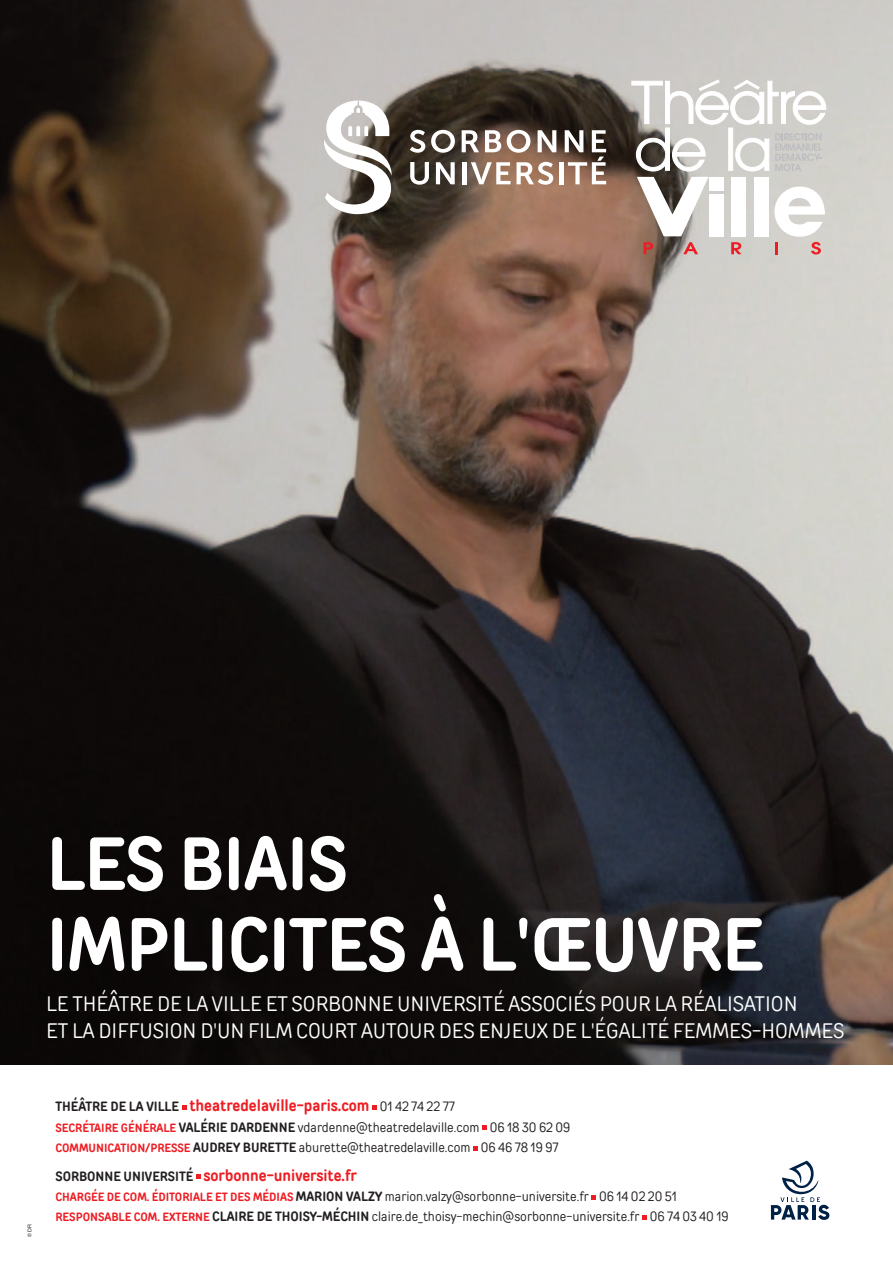
<style>
.page{position:relative;width:893px;height:1263px;background:#fff}
.page>*{position:absolute;margin:0;border:0;box-sizing:border-box;transform-origin:0 0}
.t1{font:700 75px/80.7px "TT Rounds Condensed";letter-spacing:-.01em;color:#fff}
.t2{font:21px/27px "TT Rounds Condensed";color:#fff}
.t3{font:700 16.5px "TT Rounds Condensed";color:#ee1d23}
.t4{font:13.5px/20.2px "TT Rounds Condensed";color:#231f20}
.t5{font:5.25px "Helvetica";color:#231f20}
.s1{font-size:13.5px;color:#231f20}
.s2{font-weight:400;font-size:13.5px;color:#231f20}
.s3{font-weight:700;font-size:12px;color:#ee1d23}
.s4{font-weight:700}
</style>
<div class="page">
<img style="left:0;top:0;width:893px;height:1065px">
<svg style="left:631px;top:79px;width:195px;height:175px"></svg>
<svg style="left:372px;top:1105px;width:5px;height:5px"></svg>
<svg style="left:182px;top:1105px;width:4px;height:5px"></svg>
<svg style="left:482px;top:1126px;width:5px;height:4px"></svg>
<svg style="left:474px;top:1146px;width:4px;height:4px"></svg>
<svg style="left:592px;top:1195px;width:4px;height:4px"></svg>
<svg style="left:196px;top:1175px;width:5px;height:4px"></svg>
<svg style="left:642px;top:1215px;width:5px;height:4px"></svg>
<svg style="left:771px;top:1161px;width:58px;height:59px"></svg>
<svg style="left:324px;top:101px;width:70px;height:113px"></svg>
<svg style="left:410px;top:130px;width:15px;height:23px"></svg>
<svg style="left:431px;top:130px;width:24px;height:23px"></svg>
<svg style="left:462px;top:130px;width:17px;height:22px"></svg>
<svg style="left:485px;top:130px;width:16px;height:22px"></svg>
<svg style="left:507px;top:130px;width:23px;height:23px"></svg>
<svg style="left:538px;top:130px;width:18px;height:22px"></svg>
<svg style="left:410px;top:162px;width:19px;height:23px"></svg>
<svg style="left:436px;top:162px;width:19px;height:22px"></svg>
<hr style="left:462px;top:162px;width:4px;height:22px;background:#fff">
<svg style="left:471px;top:162px;width:82px;height:23px"></svg>
<hr style="left:559px;top:162px;width:4px;height:22px;background:#fff">
<svg style="left:565px;top:130px;width:41px;height:54px"></svg>
<p class="t1" style="left:46px;top:831px;width:718px">LES BIAIS<br>IMPLICITES À L'ŒUVRE</p>
<p class="t2" style="left:46px;top:992px;width:800px">LE THÉÂTRE DE LA VILLE ET SORBONNE UNIVERSITÉ ASSOCIÉS POUR LA RÉALISATION<br>ET LA DIFFUSION D'UN FILM COURT AUTOUR DES ENJEUX DE L'ÉGALITÉ FEMMES-HOMMES</p>
<p class="t5" style="left:28px;top:1237px;width:14px;rotate:-90deg">© DR</p>
<p class="t3" style="left:56px;top:1099px;width:401px"><span class="s1">THÉÂTRE DE LA VILLE</span> theatredelaville-paris.com <span class="s2">01 42 74 22 77</span></p>
<p class="t4" style="left:56px;top:1118px;width:516px"><span class="s3">SECRÉTAIRE GÉNÉRALE</span> <span class="s4">VALÉRIE DARDENNE</span> vdardenne@theatredelaville.com 06 18 30 62 09</p>
<p class="t4" style="left:56px;top:1138px;width:504px"><span class="s3">COMMUNICATION/PRESSE</span> <span class="s4">AUDREY BURETTE</span> aburette@theatredelaville.com 06 46 78 19 97</p>
<p class="t3" style="left:56px;top:1169px;width:303px"><span class="s1">SORBONNE UNIVERSITÉ</span> sorbonne-universite.fr</p>
<p class="t4" style="left:56px;top:1187px;width:675px"><span class="s3">CHARGÉE DE COM. ÉDITORIALE ET DES MÉDIAS</span> <span class="s4">MARION VALZY</span> marion.valzy@sorbonne-universite.fr 06 14 02 20 51<br><span class="s3">RESPONSABLE COM. EXTERNE</span> <span class="s4">CLAIRE DE THOISY-MÉCHIN</span> claire.de_thoisy-mechin@sorbonne-universite.fr 06 74 03 40 19</p>
</div>
